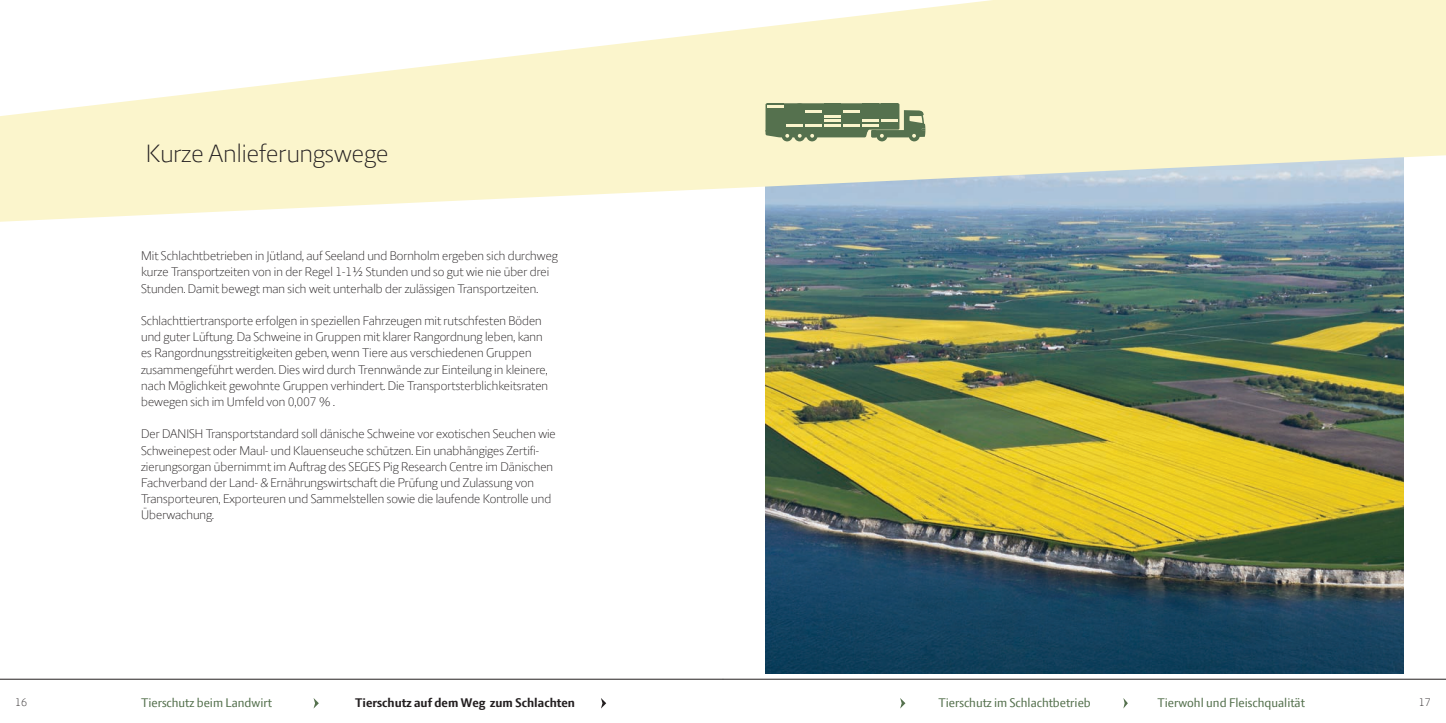
<style>
.page{position:relative;width:1446px;height:723px;background:#fff}
.page>*{position:absolute;margin:0;border:0;box-sizing:border-box;transform-origin:0 0}
.Side_overskrift_ligh{font:300 27px "LF Press Sans";color:#231f20}
.t1{font:300 13.5px/16.2px "LF Press Sans";color:#231f20}
.t2{font:13.5px "LF Press Sans";color:#55714e}
.Overskrift{font:700 13.5px "LF Press Sans";color:#231f20}
.t3{font:300 12px "LF Press Sans";color:#231f20}
</style>
<div class="page">
<hr style="left:0;top:679px;width:723px;height:1px;background:#231f20">
<hr style="left:723px;top:679px;width:723px;height:1px;background:#231f20">
<svg style="left:0;top:32px;width:723px;height:190px;fill:#fbf5cc"></svg>
<svg style="left:313px;top:698px;width:6px;height:10px"></svg>
<svg style="left:900px;top:698px;width:5px;height:10px"></svg>
<svg style="left:1123px;top:698px;width:5px;height:10px"></svg>
<svg style="left:601px;top:698px;width:5px;height:10px"></svg>
<img style="left:765px;top:188px;width:638px;height:486px">
<svg style="left:723px;top:0;width:723px;height:188px;fill:#fbf5cc"></svg>
<svg style="left:765px;top:103px;width:160px;height:38px"></svg>
<p class="Side_overskrift_ligh" style="left:146px;top:137px;width:244px">Kurze Anlieferungswege</p>
<p class="t1" style="left:141px;top:247px;width:418px">Mit Schlachtbetrieben in Jütland, auf Seeland und Bornholm ergeben sich durchweg kurze Transportzeiten von in der Regel 1-1½ Stunden und so gut wie nie über drei<br>Stunden. Damit bewegt man sich weit unterhalb der zulässigen Transportzeiten.</p>
<p class="t1" style="left:141px;top:312px;width:408px">Schlachttiertransporte erfolgen in speziellen Fahrzeugen mit rutschfesten Böden und guter Lüftung. Da Schweine in Gruppen mit klarer Rangordnung leben, kann es Rangordnungsstreitigkeiten geben, wenn Tiere aus verschiedenen Gruppen zusammengeführt werden. Dies wird durch Trennwände zur Einteilung in kleinere, nach Möglichkeit gewohnte Gruppen verhindert. Die Transportsterblichkeitsraten bewegen sich im Umfeld von 0,007 % .</p>
<p class="t1" style="left:141px;top:426px;width:416px">Der DANISH Transportstandard soll dänische Schweine vor exotischen Seuchen wie Schweinepest oder Maul- und Klauenseuche schützen. Ein unabhängiges Zertifi&shy;zierungsorgan übernimmt im Auftrag des SEGES Pig Research Centre im Dänischen Fachverband der Land- &amp; Ernährungswirtschaft die Prüfung und Zulassung von Transporteuren, Exporteuren und Sammelstellen sowie die laufende Kontrolle und Überwachung.</p>
<p class="t3" style="left:15px;top:695px;width:13px">16</p>
<p class="t2" style="left:141px;top:694px;width:132px">Tierschutz beim Landwirt</p>
<p class="Overskrift" style="left:355px;top:695px;width:221px">Tierschutz auf dem Weg zum Schlachten</p>
<p class="t2" style="left:938px;top:694px;width:154px">Tierschutz im Schlachtbetrieb</p>
<p class="t2" style="left:1157px;top:694px;width:149px">Tierwohl und Fleischqualität</p>
<p class="t3" style="left:1418px;top:695px;width:13px">17</p>
</div>
